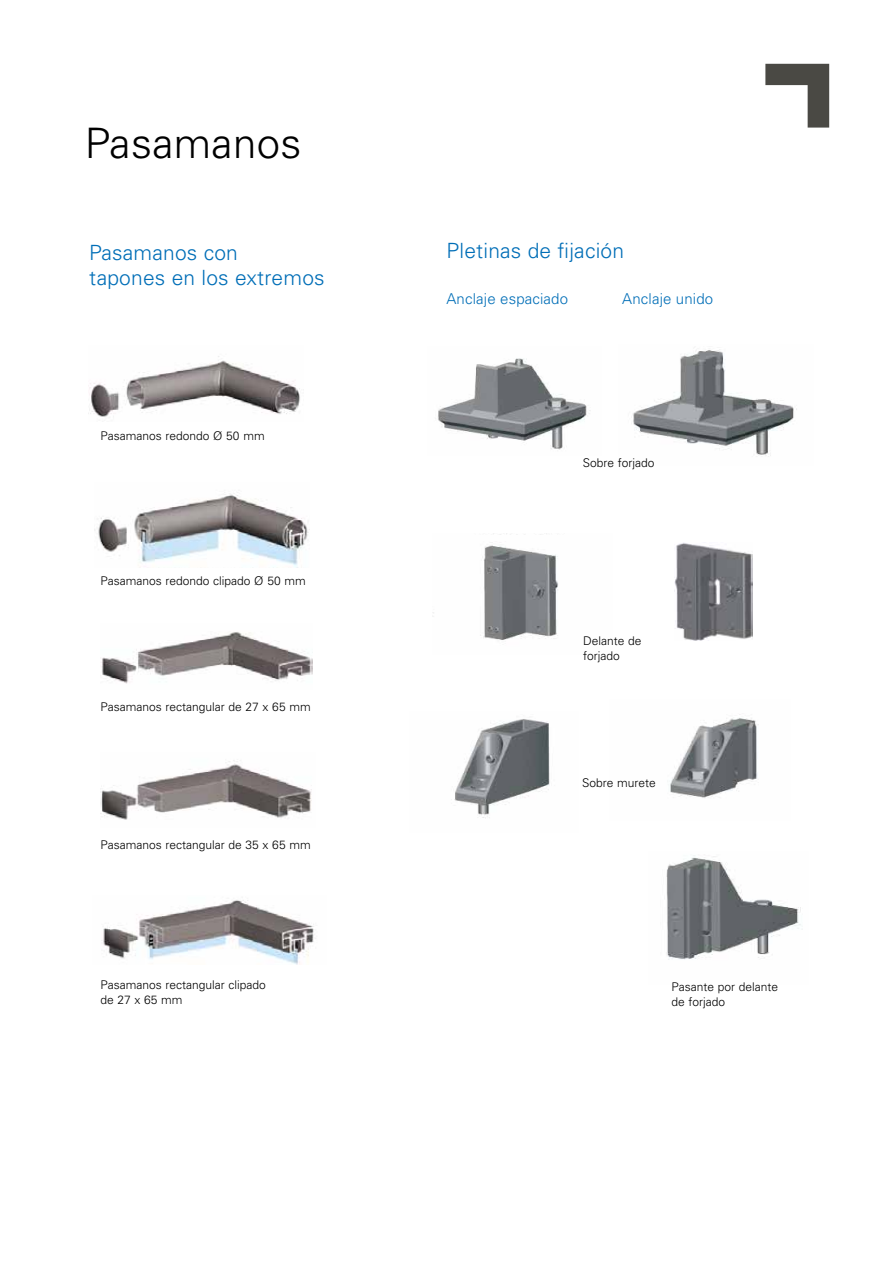
<style>
.page{position:relative;width:893px;height:1263px;background:#fff}
.page>*{position:absolute;margin:0;border:0;box-sizing:border-box;transform-origin:0 0}
.t1{font:300 42px "Univers LT Std";letter-spacing:.01em;color:#000}
.t2{font:300 21px/25.5px "Univers LT Std";letter-spacing:.01em;color:#006eb7}
.t3{font:300 15px "Univers LT Std";letter-spacing:.01em;color:#006eb7}
.t4{font:300 12px/15px "Univers LT Std";color:#000}
</style>
<div class="page">
<svg style="left:765px;top:64px;width:64px;height:64px"></svg>
<img style="left:89px;top:356px;width:211px;height:61px">
<img style="left:94px;top:492px;width:216px;height:75px">
<img style="left:101px;top:632px;width:212px;height:52px">
<img style="left:101px;top:760px;width:211px;height:60px">
<img style="left:101px;top:900px;width:215px;height:64px">
<img style="left:438px;top:358px;width:153px;height:92px">
<img style="left:433px;top:533px;width:125px;height:107px">
<img style="left:454px;top:719px;width:96px;height:99px">
<img style="left:666px;top:855px;width:135px;height:105px">
<img style="left:633px;top:349px;width:164px;height:108px">
<img style="left:670px;top:714px;width:89px;height:84px">
<img style="left:675px;top:542px;width:77px;height:98px">
<h1 class="t1" style="left:85px;top:118px;width:218px">Pasamanos</h1>
<h2 class="t2" style="left:89px;top:239px;width:237px">Pasamanos con<br>tapones en los extremos</h2>
<p class="t4" style="left:101px;top:428px;width:166px">Pasamanos redondo Ø 50 mm</p>
<p class="t4" style="left:101px;top:573px;width:207px">Pasamanos redondo clipado Ø 50 mm</p>
<p class="t4" style="left:101px;top:700px;width:212px">Pasamanos rectangular de 27 x 65 mm</p>
<p class="t4" style="left:101px;top:838px;width:212px">Pasamanos rectangular de 35 x 65 mm</p>
<p class="t4" style="left:101px;top:977px;width:167px">Pasamanos rectangular clipado de 27 x 65 mm</p>
<h2 class="t2" style="left:446px;top:237px;width:179px">Pletinas de fijación</h2>
<p class="t3" style="left:446px;top:290px;width:123px">Anclaje espaciado</p>
<p class="t3" style="left:622px;top:290px;width:93px">Anclaje unido</p>
<p class="t4" style="left:583px;top:456px;width:73px">Sobre forjado</p>
<p class="t4" style="left:583px;top:634px;width:60px">Delante de forjado</p>
<p class="t4" style="left:582px;top:775px;width:75px">Sobre murete</p>
<p class="t4" style="left:672px;top:979px;width:108px">Pasante por delante de forjado</p>
</div>
